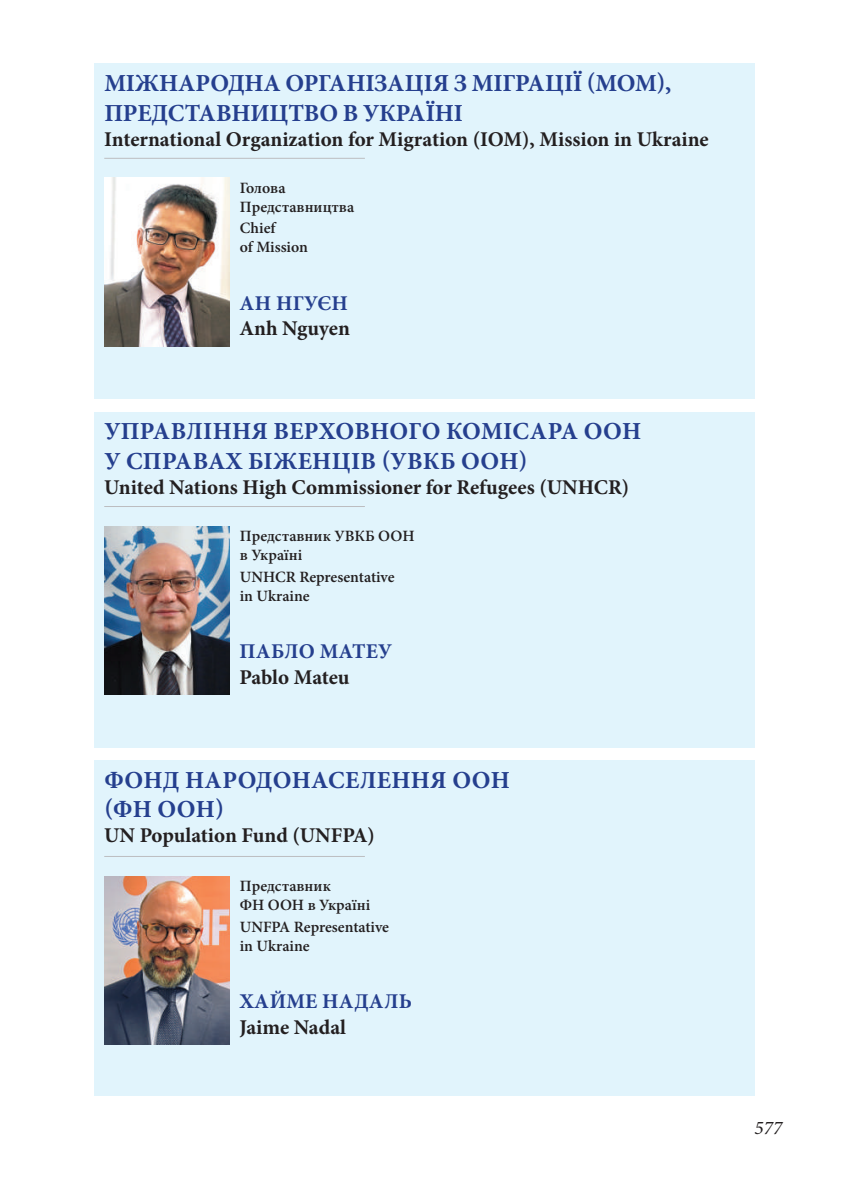
<style>
.page{position:relative;width:844px;height:1191px;background:#fff}
.page>*{position:absolute;margin:0;border:0;box-sizing:border-box;transform-origin:0 0}
.t1{font:700 24.5px/29.4px "Minion Pro";letter-spacing:.005em;color:#253f8e}
.t2{font:700 21px "Minion Pro";color:#231f20}
.t3{font:700 21px "Minion Pro";letter-spacing:.01em;color:#253f8e}
.t4{font:italic 19.25px "Minion Pro";color:#231f20}
.t5{font:600 15.75px/18.9px "Minion Pro";color:#231f20}
</style>
<div class="page">
<div style="left:94px;top:63px;width:660px;height:336px;background:#e1f4fc"></div>
<div style="left:94px;top:760px;width:660px;height:335px;background:#e1f4fc"></div>
<div style="left:94px;top:412px;width:660px;height:335px;background:#e1f4fc"></div>
<hr style="left:104px;top:856px;width:261px;height:1px;background:#bcbdc0">
<img style="left:104px;top:876px;width:125px;height:168px">
<hr style="left:104px;top:158px;width:261px;height:1px;background:#bcbdc0">
<img style="left:104px;top:178px;width:125px;height:168px">
<hr style="left:104px;top:506px;width:261px;height:1px;background:#bcbdc0">
<img style="left:104px;top:526px;width:125px;height:168px">
<p class="t1" style="left:104px;top:68px;width:568px">МІЖНАРОДНА ОРГАНІЗАЦІЯ З МІГРАЦІЇ (МОМ),<br>ПРЕДСТАВНИЦТВО В УКРАЇНІ</p>
<p class="t2" style="left:104px;top:124px;width:605px">International Organization for Migration (IOM), Mission in Ukraine</p>
<p class="t5" style="left:240px;top:178px;width:116px">Голова<br>Представництва</p>
<p class="t5" style="left:240px;top:219px;width:70px">Chief<br>of Mission</p>
<p class="t3" style="left:239px;top:289px;width:110px">АН НГУЄН</p>
<p class="t2" style="left:239px;top:314px;width:112px">Anh Nguyen</p>
<p class="t1" style="left:104px;top:416px;width:538px">УПРАВЛІННЯ ВЕРХОВНОГО КОМІСАРА ООН<br>У СПРАВАХ БІЖЕНЦІВ (УВКБ ООН)</p>
<p class="t2" style="left:104px;top:472px;width:526px">United Nations High Commissioner for Refugees (UNHCR)</p>
<p class="t5" style="left:240px;top:526px;width:176px">Представник УВКБ ООН в Україні</p>
<p class="t5" style="left:240px;top:567px;width:156px">UNHCR Representative in Ukraine</p>
<p class="t3" style="left:239px;top:637px;width:154px">ПАБЛО МАТЕУ</p>
<p class="t2" style="left:239px;top:662px;width:112px">Pablo Mateu</p>
<p class="t1" style="left:104px;top:765px;width:407px">ФОНД НАРОДОНАСЕЛЕННЯ ООН (ФН ООН)</p>
<p class="t2" style="left:104px;top:820px;width:272px">UN Population Fund (UNFPA)</p>
<p class="t5" style="left:240px;top:876px;width:132px">Представник<br>ФН ООН в Україні</p>
<p class="t5" style="left:240px;top:917px;width:151px">UNFPA Representative in Ukraine</p>
<p class="t3" style="left:239px;top:986px;width:174px">ХАЙМЕ НАДАЛЬ</p>
<p class="t2" style="left:239px;top:1012px;width:108px">Jaime Nadal</p>
<p class="t4" style="left:754px;top:1114px;width:29px">577</p>
</div>
